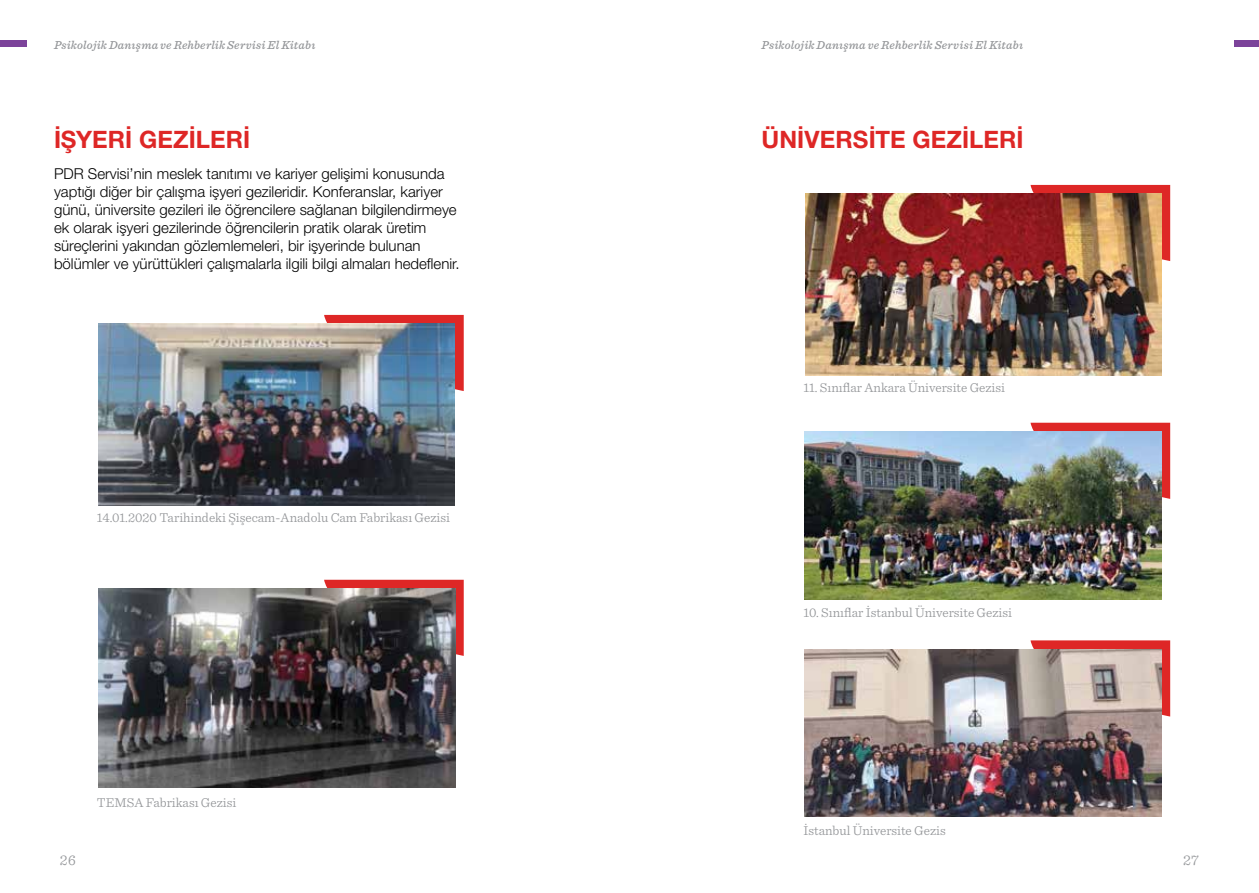
<style>
.page{position:relative;width:1259px;height:893px;background:#fff}
.page>*{position:absolute;margin:0;border:0;box-sizing:border-box;transform-origin:0 0}
.t1{font:700 24px "Helvetica Neue LT Pro";letter-spacing:.005em;color:#de2726}
.t2{font:300 15px/18px "Helvetica Neue LT Pro";color:#000}
.t3{font:300 15px "Sentinel";color:#939598}
.t4{font:300 13.5px "Sentinel";color:#939598}
.t5{font:italic 500 12px "Sentinel";letter-spacing:.015em;color:#939598}
</style>
<div class="page">
<div style="left:0;top:40px;width:27px;height:7px;background:#7c439a"></div>
<div style="left:1233px;top:40px;width:26px;height:7px;background:#7c439a"></div>
<div style="left:324px;top:315px;width:140px;height:76px;background:#de2726"></div>
<svg style="left:324px;top:580px;width:140px;height:76px"></svg>
<img style="left:99px;top:323px;width:356px;height:182px">
<img style="left:98px;top:588px;width:357px;height:200px">
<div style="left:1030px;top:185px;width:140px;height:76px;background:#de2726"></div>
<div style="left:1030px;top:423px;width:140px;height:76px;background:#de2726"></div>
<svg style="left:1030px;top:640px;width:140px;height:76px"></svg>
<img style="left:805px;top:193px;width:356px;height:183px">
<img style="left:804px;top:431px;width:357px;height:168px">
<img style="left:804px;top:649px;width:357px;height:168px">
<p class="t5" style="left:54px;top:36px;width:263px">Psikolojik Danışma ve Rehberlik Servisi El Kitabı</p>
<p class="t5" style="left:761px;top:36px;width:263px">Psikolojik Danışma ve Rehberlik Servisi El Kitabı</p>
<h1 class="t1" style="left:54px;top:125px;width:198px">İŞYERİ GEZİLERİ</h1>
<p class="t2" style="left:54px;top:165px;width:407px">PDR Servisi’nin meslek tanıtımı ve kariyer gelişimi konusunda yaptığı diğer bir çalışma işyeri gezileridir. Konferanslar, kariyer günü, üniversite gezileri ile öğrencilere sağlanan bilgilendirmeye ek olarak işyeri gezilerinde öğrencilerin pratik olarak üretim süreçlerini yakından gözlemlemeleri, bir işyerinde bulunan bölümler ve yürüttükleri çalışmalarla ilgili bilgi almaları hedeflenir.</p>
<p class="t4" style="left:97px;top:508px;width:354px">14.01.2020 Tarihindeki Şişecam-Anadolu Cam Fabrikası Gezisi</p>
<p class="t4" style="left:97px;top:793px;width:141px">TEMSA Fabrikası Gezisi</p>
<h1 class="t1" style="left:761px;top:125px;width:263px">ÜNİVERSİTE GEZİLERİ</h1>
<p class="t4" style="left:803px;top:378px;width:203px">11. Sınıflar Ankara Üniversite Gezisi</p>
<p class="t4" style="left:803px;top:603px;width:210px">10. Sınıflar İstanbul Üniversite Gezisi</p>
<p class="t4" style="left:803px;top:820px;width:144px">İstanbul Üniversite Gezis</p>
<p class="t3" style="left:60px;top:848px;width:17px">26</p>
<p class="t3" style="left:1183px;top:848px;width:17px">27</p>
</div>
